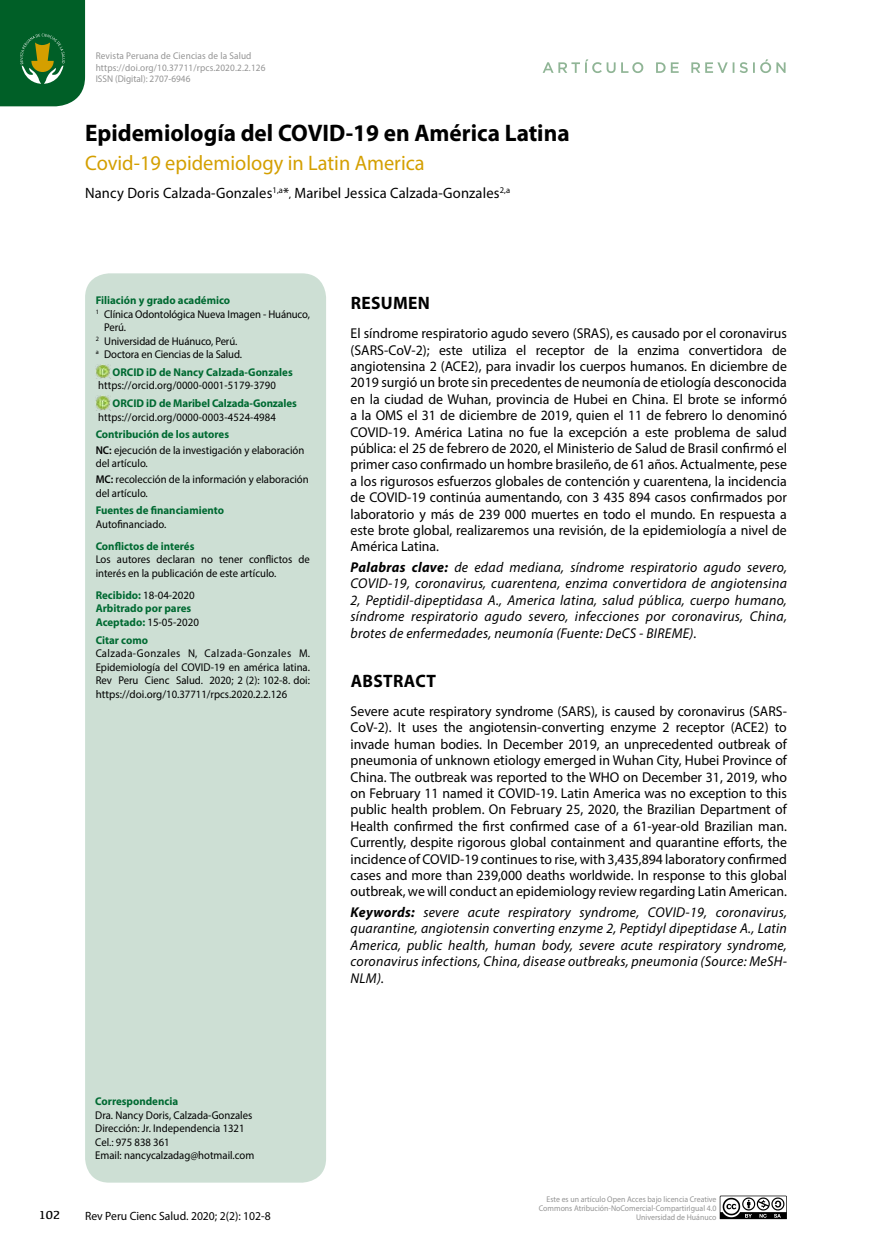
<style>
.page{position:relative;width:872px;height:1255px;background:#fff}
.page>*{position:absolute;margin:0;border:0;box-sizing:border-box;transform-origin:0 0}
.t1{font:700 24px "Myriad Pro";color:#000}
.t2{font:21px "Myriad Pro";color:#d49f00}
.t3{font:700 18px "Myriad Pro";letter-spacing:.02em;color:#000}
.t4{font:15px "Myriad Pro";letter-spacing:.01em;color:#000}
.t5{font:14.25px/16.4px "Myriad Pro";color:#000;text-align:justify}
.t6{font:italic 14.25px/16.4px "Myriad Pro";letter-spacing:.02em;color:#000;text-align:justify}
.t7{font:12px "Myriad Pro";color:#000}
.t8{font:12px "Kefa";color:#000}
.t9{font:11.25px/13.5px "Myriad Pro";color:#000;scale:.95 1}
.t10{font:700 11.25px/13.5px "Myriad Pro";color:#006a32}
.t11{font:9.75px/11.2px "Myriad Pro";letter-spacing:.015em;color:#949494;scale:.95 1}
.t12{font:8.25px/9px "Myriad Pro";color:#949494;text-align:right;scale:.95 1}
.s1{font-weight:700;color:#006a32}
.s2{font-weight:600}
.s3{font-weight:400;color:#000}
.s4{font-weight:700}
</style>
<div class="page">
<svg style="left:0;top:0;width:85px;height:106px;background:#166930"></svg>
<svg style="left:542px;top:59px;width:243px;height:14px"></svg>
<svg style="left:719px;top:1195px;width:68px;height:24px"></svg>
<div style="left:85px;top:273px;width:241px;height:909px;background:#cddfd4;border-radius:24px"></div>
<img style="left:96px;top:364px;width:14px;height:15px">
<img style="left:96px;top:395px;width:14px;height:15px">
<p class="t11" style="left:96px;top:50px;width:180px">Revista Peruana de Ciencias de la Salud https://doi.org/10.37711/rpcs.2020.2.2.126<br>ISSN (Digital): 2707-6946</p>
<h1 class="t1" style="left:85px;top:118px;width:486px">Epidemiología del COVID-19 en América Latina</h1>
<h2 class="t2" style="left:85px;top:150px;width:341px">Covid-19 epidemiology in Latin America</h2>
<p class="t4" style="left:85px;top:183px;width:426px">Nancy Doris Calzada-Gonzales<sup>1,a</sup>*, Maribel Jessica Calzada-Gonzales<sup>2,a</sup></p>
<p class="t10" style="left:96px;top:293px;width:136px">Filiación y grado académico</p>
<p class="t9" style="left:96px;top:307px;width:227px"><sup>1</sup> Clínica Odontológica Nueva Imagen - Huánuco,</p>
<p class="t9" style="left:104px;top:320px;width:25px">Perú.</p>
<p class="t9" style="left:96px;top:334px;width:150px"><sup>2</sup> Universidad de Huánuco, Perú.</p>
<p class="t9" style="left:96px;top:347px;width:156px"><sup>a</sup> Doctora en Ciencias de la Salud.</p>
<p class="t10" style="left:113px;top:365px;width:182px">ORCID iD de Nancy Calzada-Gonzales</p>
<p class="t9" style="left:98px;top:378px;width:189px">https://orcid.org/0000-0001-5179-3790</p>
<p class="t10" style="left:113px;top:396px;width:186px">ORCID iD de Maribel Calzada-Gonzales</p>
<p class="t9" style="left:98px;top:410px;width:189px">https://orcid.org/0000-0003-4524-4984</p>
<p class="t9" style="left:96px;top:426px;width:221px;line-height:15.6px"><span class="s1">Contribución de los autores<br></span><span class="s2">NC:</span> ejecución de la investigación y elaboración</p>
<p class="t9" style="left:96px;top:455px;width:226px;line-height:15.6px">del artículo.<br><span class="s2">MC:</span> recolección de la información y elaboración</p>
<p class="t9" style="left:96px;top:486px;width:56px">del artículo.</p>
<p class="t10" style="left:96px;top:503px;width:130px">Fuentes de financiamiento</p>
<p class="t9" style="left:96px;top:517px;width:76px">Autofinanciado.</p>
<p class="t10" style="left:96px;top:539px;width:100px">Conflictos de interés</p>
<p class="t9" style="left:96px;top:552px;width:227px">Los autores declaran no tener conflictos de interés en la publicación de este artículo.</p>
<p class="t10" style="left:96px;top:588px;width:105px">Recibido: <span class="s3">18-04-2020<br></span>Arbitrado por pares<br>Aceptado: <span class="s3">15-05-2020</span></p>
<p class="t10" style="left:96px;top:632px;width:54px">Citar como</p>
<p class="t9" style="left:96px;top:646px;width:227px;text-align:justify">Calzada-Gonzales N, Calzada-Gonzales M.<br>Epidemiología del COVID-19 en américa latina.<br>Rev Peru Cienc Salud. 2020; 2 (2): 102-8. doi: https://doi.org/10.37711/rpcs.2020.2.2.126</p>
<p class="t3" style="left:351px;top:291px;width:81px">RESUMEN</p>
<p class="t5" style="left:350px;top:325px;width:438px">El síndrome respiratorio agudo severo (SRAS), es causado por el coronavirus (SARS-CoV-2); este utiliza el receptor de la enzima convertidora de angiotensina 2 (ACE2), para invadir los cuerpos humanos. En diciembre de 2019 surgió un brote sin precedentes de neumonía de etiología desconocida en la ciudad de Wuhan, provincia de Hubei en China. El brote se informó a la OMS el 31 de diciembre de 2019, quien el 11 de febrero lo denominó COVID-19. América Latina no fue la excepción a este problema de salud pública: el 25 de febrero de 2020, el Ministerio de Salud de Brasil confirmó el primer caso confirmado un hombre brasileño, de 61 años. Actualmente, pese a los rigurosos esfuerzos globales de contención y cuarentena, la incidencia de COVID-19 continúa aumentando, con 3 435 894 casos confirmados por laboratorio y más de 239 000 muertes en todo el mundo. En respuesta a este brote global, realizaremos una revisión, de la epidemiología a nivel de América Latina.</p>
<p class="t6" style="left:350px;top:559px;width:438px"><span class="s4">Palabras clave:</span> de edad mediana, síndrome respiratorio agudo severo, COVID-19, coronavirus, cuarentena, enzima convertidora de angiotensina 2, Peptidil-dipeptidasa A., America latina, salud pública, cuerpo humano, síndrome respiratorio agudo severo, infecciones por coronavirus, China, brotes de enfermedades, neumonía (Fuente: DeCS - BIREME).</p>
<p class="t3" style="left:351px;top:669px;width:87px">ABSTRACT</p>
<p class="t5" style="left:350px;top:703px;width:438px">Severe acute respiratory syndrome (SARS), is caused by coronavirus (SARS-CoV-2). It uses the angiotensin-converting enzyme 2 receptor (ACE2) to invade human bodies. In December 2019, an unprecedented outbreak of pneumonia of unknown etiology emerged in Wuhan City, Hubei Province of China. The outbreak was reported to the WHO on December 31, 2019, who on February 11 named it COVID-19. Latin America was no exception to this public health problem. On February 25, 2020, the Brazilian Department of Health confirmed the first confirmed case of a 61-year-old Brazilian man.<br>Currently, despite rigorous global containment and quarantine efforts, the incidence of COVID-19 continues to rise, with 3,435,894 laboratory confirmed cases and more than 239,000 deaths worldwide. In response to this global outbreak, we will conduct an epidemiology review regarding Latin American.</p>
<p class="t6" style="left:350px;top:903px;width:438px"><span class="s4">Keywords:</span> severe acute respiratory syndrome, COVID-19, coronavirus, quarantine, angiotensin converting enzyme 2, Peptidyl dipeptidase A., Latin America, public health, human body, severe acute respiratory syndrome, coronavirus infections, China, disease outbreaks, pneumonia (Source: MeSH-NLM).</p>
<p class="t10" style="left:95px;top:1094px;width:84px">Correspondencia</p>
<p class="t9" style="left:95px;top:1107px;width:169px">Dra. Nancy Doris, Calzada-Gonzales<br>Dirección: Jr. Independencia 1321<br>Cel.: 975 838 361<br>Email: nancycalzadag@hotmail.com</p>
<p class="t8" style="left:39px;top:1207px;width:23px">102</p>
<p class="t7" style="left:85px;top:1208px;width:187px">Rev Peru Cienc Salud. 2020; 2(2): 102-8</p>
<p class="t12" style="left:539px;top:1194px;width:188px">Este es un artículo Open Acces bajo licencia Creative<br>Commons Atribución-NoComercial-CompartirIgual 4.0<br>Universidad de Huánuco</p>
</div>
